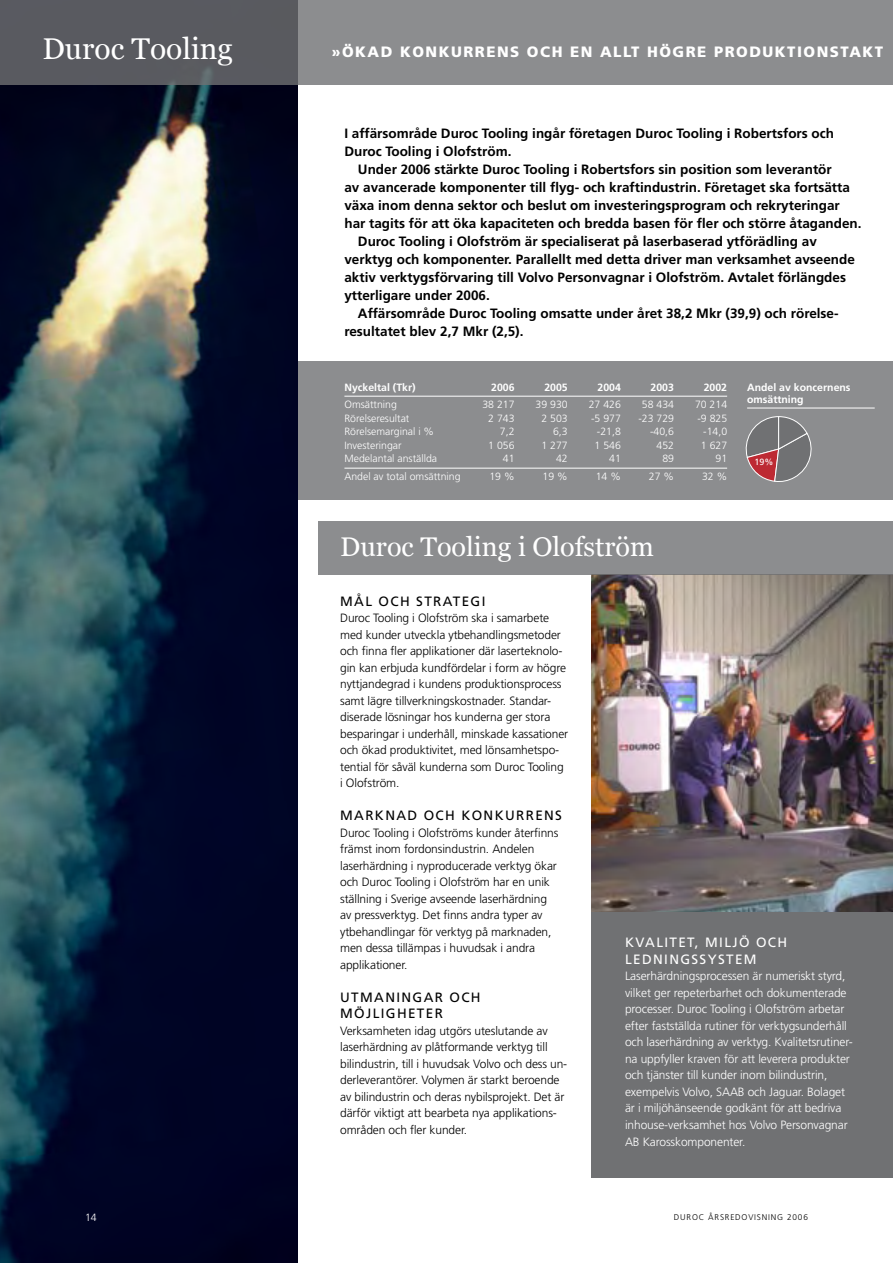
<style>
.page{position:relative;width:893px;height:1263px;background:#fff}
.page>*{position:absolute;margin:0;border:0;box-sizing:border-box;transform-origin:0 0}
.t1{font:30px "Georgia";color:#fff}
.t2{font:27px "Georgia";color:#fff}
.t3{font:900 15px "Frutiger";letter-spacing:.1em;color:#fff}
.t4{font:700 13.5px/18px "Frutiger";color:#000}
.t5{font:13.5px/16.5px "Frutiger";letter-spacing:.1em;color:#000}
.t6{font:13.5px/16.5px "Frutiger";letter-spacing:.1em;color:#fff}
.t7{font:300 12px/16.5px "Frutiger";letter-spacing:-.01em;color:#000}
.t8{font:300 12px/16.5px "Frutiger";letter-spacing:-.01em;color:#fff}
.t9{font:300 10.5px "Frutiger";color:#fff}
.t10{font:700 10.5px/12px "Frutiger";color:#fff}
.t11{font:9px "Frutiger";color:#fff}
.t12{font:300 8.25px "Frutiger";letter-spacing:.1em;color:#000}
</style>
<div class="page">
<img style="left:591px;top:574px;width:302px;height:338px">
<div style="left:591px;top:912px;width:302px;height:266px;background:#707173"></div>
<div style="left:292px;top:361px;width:601px;height:139px;background:#8c8d8f"></div>
<img style="left:0;top:85px;width:298px;height:1178px">
<div style="left:319px;top:521px;width:574px;height:53px;background:#8c8d8f"></div>
<hr style="left:344px;top:396px;width:383px;height:1px;background:#fff">
<hr style="left:344px;top:468px;width:383px;height:1px;background:#fff">
<hr style="left:747px;top:408px;width:128px;height:1px;background:#fff">
<svg style="left:745px;top:416px;width:67px;height:66px"></svg>
<svg style="left:0;top:0;width:893px;height:85px;background:#7b7c7f"></svg>
<h1 class="t1" style="left:43px;top:31px;width:192px">Duroc Tooling</h1>
<p class="t3" style="left:331px;top:43px;width:37px">»ÖKAD</p>
<p class="t3" style="left:400px;top:43px;width:14px">KONK</p>
<p class="t3" style="left:451px;top:43px;width:25px">URRENS</p>
<p class="t3" style="left:527px;top:43px;width:55px">OCH EN</p>
<p class="t3" style="left:600px;top:43px;width:11px">ALLT</p>
<p class="t3" style="left:647px;top:43px;width:38px">HÖGRE</p>
<p class="t3" style="left:714px;top:43px;width:13px">PROD</p>
<p class="t3" style="left:763px;top:43px;width:25px">UKTIONSTAKT</p>
<p class="t4" style="left:344px;top:124px;width:491px">I affärsområde Duroc Tooling ingår företagen Duroc Tooling i Robertsfors och<br>Duroc Tooling i Olofström.</p>
<p class="t4" style="left:358px;top:160px;width:475px">Under 2006 stärkte Duroc Tooling i Robertsfors sin position som leverantör</p>
<p class="t4" style="left:344px;top:178px;width:507px">av avancerade komponenter till flyg- och kraftindustrin. Företaget ska fortsätta</p>
<p class="t4" style="left:344px;top:196px;width:497px">växa inom denna sektor och beslut om investeringsprogram och rekryteringar</p>
<p class="t4" style="left:344px;top:214px;width:519px">har tagits för att öka kapaciteten och bredda basen för fler och större åtaganden.</p>
<p class="t4" style="left:358px;top:232px;width:460px">Duroc Tooling i Olofström är specialiserat på laserbaserad ytförädling av</p>
<p class="t4" style="left:344px;top:250px;width:512px">verktyg och komponenter. Parallellt med detta driver man verksamhet avseende</p>
<p class="t4" style="left:344px;top:268px;width:503px">aktiv verktygsförvaring till Volvo Personvagnar i Olofström. Avtalet förlängdes</p>
<p class="t4" style="left:344px;top:286px;width:147px">ytterligare under 2006.</p>
<p class="t4" style="left:358px;top:304px;width:481px">Affärsområde Duroc Tooling omsatte under året 38,2 Mkr (39,9) och rörelse-</p>
<p class="t4" style="left:344px;top:322px;width:181px">resultatet blev 2,7 Mkr (2,5).</p>
<p class="t10" style="left:344px;top:381px;width:73px">Nyckeltal (Tkr)</p>
<p class="t10" style="left:491px;top:381px;width:25px">2006</p>
<p class="t10" style="left:544px;top:381px;width:25px">2005</p>
<p class="t10" style="left:597px;top:381px;width:25px">2004</p>
<p class="t10" style="left:651px;top:381px;width:25px">2003</p>
<p class="t10" style="left:704px;top:381px;width:25px">2002</p>
<p class="t9" style="left:344px;top:399px;width:54px">Omsättning</p>
<p class="t9" style="left:482px;top:399px;width:34px">38 21 7</p>
<p class="t9" style="left:536px;top:399px;width:34px">39 930</p>
<p class="t9" style="left:589px;top:399px;width:34px">27 426</p>
<p class="t9" style="left:642px;top:399px;width:34px">58 434</p>
<p class="t9" style="left:695px;top:399px;width:34px">70 214</p>
<p class="t9" style="left:344px;top:412px;width:66px">Rörelseresultat</p>
<p class="t9" style="left:488px;top:412px;width:28px">2 743</p>
<p class="t9" style="left:541px;top:412px;width:41px">2 503 -</p>
<p class="t9" style="left:595px;top:412px;width:94px">5 977 -23 729 -</p>
<p class="t9" style="left:701px;top:412px;width:28px">9 825</p>
<p class="t9" style="left:344px;top:426px;width:91px">Rörelsemarginal i %</p>
<p class="t9" style="left:500px;top:426px;width:16px">7,2</p>
<p class="t9" style="left:553px;top:426px;width:32px">6,3 -</p>
<p class="t9" style="left:600px;top:426px;width:38px">21 ,8 -</p>
<p class="t9" style="left:654px;top:426px;width:34px">40,6 -1</p>
<p class="t9" style="left:713px;top:426px;width:16px">4,0</p>
<p class="t9" style="left:344px;top:439px;width:59px">Investeringar</p>
<p class="t9" style="left:488px;top:439px;width:43px">1 056 1</p>
<p class="t9" style="left:550px;top:439px;width:34px">277 1</p>
<p class="t9" style="left:603px;top:439px;width:19px">546</p>
<p class="t9" style="left:656px;top:439px;width:34px">452 1</p>
<p class="t9" style="left:710px;top:439px;width:19px">627</p>
<p class="t9" style="left:344px;top:453px;width:94px">Medelantal anställda</p>
<p class="t9" style="left:503px;top:453px;width:10px">41</p>
<p class="t9" style="left:556px;top:453px;width:13px">42</p>
<p class="t9" style="left:609px;top:453px;width:10px">41</p>
<p class="t9" style="left:662px;top:453px;width:13px">89</p>
<p class="t9" style="left:715px;top:453px;width:10px">91</p>
<p class="t9" style="left:344px;top:471px;width:134px">Andel av total omsättning 1</p>
<p class="t9" style="left:495px;top:471px;width:37px">9 % 1</p>
<p class="t9" style="left:548px;top:471px;width:37px">9 % 1</p>
<p class="t9" style="left:602px;top:471px;width:21px">4 %</p>
<p class="t9" style="left:649px;top:471px;width:27px">27 %</p>
<p class="t9" style="left:702px;top:471px;width:27px">32 %</p>
<p class="t10" style="left:747px;top:381px;width:105px">Andel av koncernens omsättning</p>
<p class="t11" style="left:754px;top:457px;width:21px">19%</p>
<h2 class="t2" style="left:340px;top:532px;width:315px">Duroc Tooling i Olofström</h2>
<p class="t9" style="left:85px;top:1211px;width:13px">1 4</p>
<p class="t5" style="left:340px;top:593px;width:147px">MÅL OCH STRATEGI</p>
<p class="t7" style="left:340px;top:610px;width:230px">Duroc Tooling i Olofström ska i samarbete med kunder utveckla ytbehandlingsmetoder och finna fler applikationer där laserteknolo&shy;gin kan erbjuda kundfördelar i form av högre nyttjandegrad i kundens produktionsprocess samt lägre tillverkningskostnader. Standar&shy;diserade lösningar hos kunderna ger stora besparingar i underhåll, minskade kassationer och ökad produktivitet, med lönsamhetspo&shy;tential för såväl kunderna som Duroc Tooling i Olofström.</p>
<p class="t5" style="left:340px;top:807px;width:223px">MARKNAD OCH KONKU RRENS</p>
<p class="t7" style="left:340px;top:824px;width:220px">Duroc Tooling i Olofströms kunder återfinns främst inom fordonsindustrin. Andelen laserhärdning i nyproducerade verktyg ökar och Duroc Tooling i Olofström har en unik ställning i Sverige avseende laserhärdning av pressverktyg. Det finns andra typer av ytbehandlingar för verktyg på marknaden, men dessa tillämpas i huvudsak i andra applikationer.</p>
<p class="t5" style="left:340px;top:989px;width:142px">UTMANINGAR OCH<br>MÖJLIGHETER</p>
<p class="t7" style="left:340px;top:1022px;width:229px">Verksamheten idag utgörs uteslutande av laserhärdning av plåtformande verktyg till bilindustrin, till i huvudsak Volvo och dess un&shy;derleverantörer. Volymen är starkt beroende av bilindustrin och deras nybilsprojekt. Det är därför viktigt att bearbeta nya applikations&shy;områden och fler kunder.</p>
<p class="t6" style="left:625px;top:934px;width:164px">KVALITET, MILJÖ OCH<br>LEDNINGSSYSTEM</p>
<p class="t8" style="left:625px;top:968px;width:229px">Laserhärdningsprocessen är numeriskt styrd, vilket ger repeterbarhet och dokumenterade processer. Duroc Tooling i Olofström arbetar efter fastställda rutiner för verktygsunderhåll och laser-härdning av verktyg. Kvalitetsrutiner&shy;na uppfyller kraven för att leverera produkter och tjänster till kunder inom bilindustrin, exempelvis Volvo, SAAB och Jaguar. Bolaget är i miljöhänseende godkänt för att bedriva inhouse-verksamhet hos Volvo Personvagnar AB Karosskomponenter.</p>
<p class="t12" style="left:674px;top:1213px;width:135px">DUROC ÅRSREDOVISNING 2006</p>
</div>
